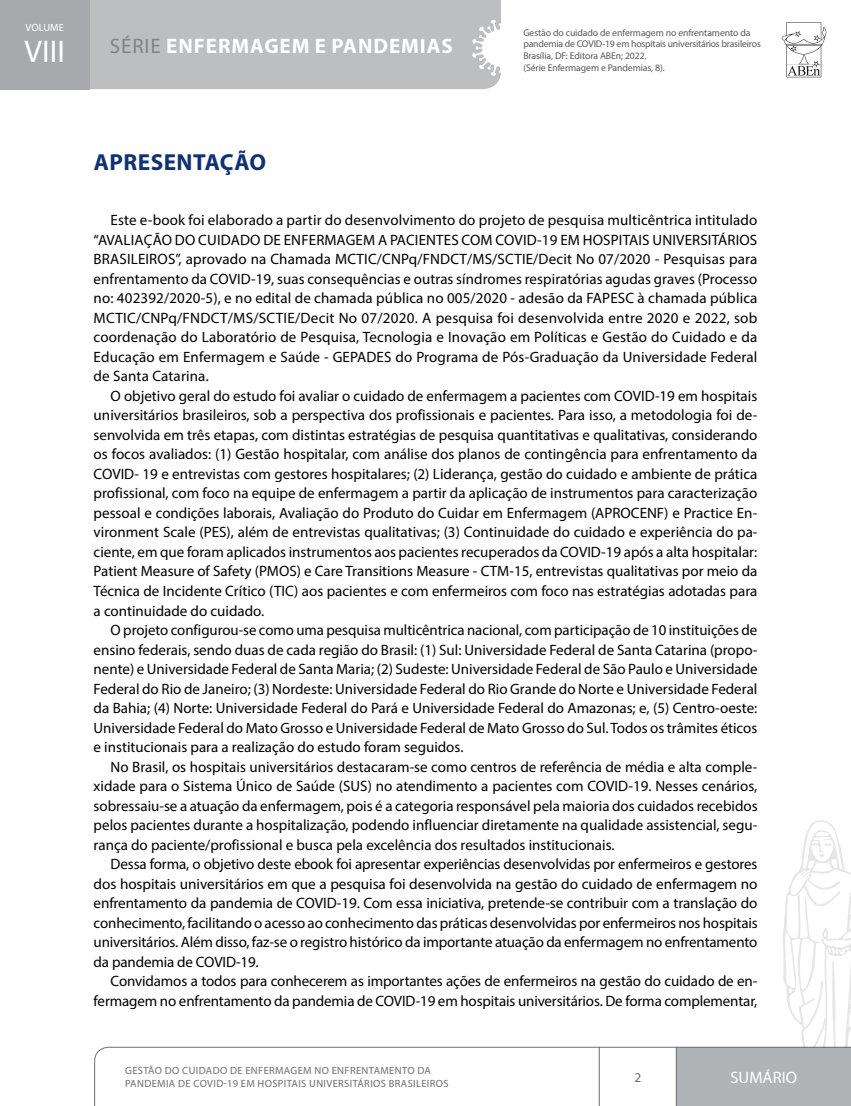
<style>
.page{position:relative;width:851px;height:1106px;background:#fff}
.page>*{position:absolute;margin:0;border:0;box-sizing:border-box;transform-origin:0 0}
.t1{font:31.5px "Myriad Pro";color:#fff}
.t2{font:700 23.25px "Myriad Pro";letter-spacing:.02em;color:#0e3178}
.t3{font:700 21px "Myriad Pro";letter-spacing:.045em;color:#fff}
.t4{font:16.5px "Myriad Pro";letter-spacing:.005em;color:#fff}
.t5{font:15px/19.5px "Myriad Pro";letter-spacing:-.01em;color:#000;text-align:justify}
.t6{font:13.5px "Myriad Pro";color:#6d6e71}
.t7{font:10.5px/12.6px "Myriad Pro";letter-spacing:.035em;color:#6d6e71}
.t8{font:10.5px "Myriad Pro";letter-spacing:.005em;color:#fff}
.t9{font:9.75px/11.7px "Myriad Pro";letter-spacing:-.01em;color:#58595b}
.s1{font-weight:400;color:#808285}
</style>
<div class="page">
<svg style="left:94px;top:1046px;width:756px;height:60px"></svg>
<svg style="left:782px;top:820px;width:68px;height:227px"></svg>
<div style="left:89px;top:0;width:412px;height:89px;background:#bcbec0"></div>
<svg style="left:781px;top:22px;width:45px;height:55px"></svg>
<div style="left:0;top:0;width:89px;height:89px;background:#a7a9ac"></div>
<p class="t8" style="left:25px;top:21px;width:40px">VOLUME</p>
<h1 class="t1" style="left:24px;top:32px;width:42px">VIII</h1>
<h3 class="t3" style="left:110px;top:34px;width:344px"><span class="s1">SÉRIE</span> ENFERMAGEM E PANDEMIAS</h3>
<p class="t9" style="left:523px;top:26px;width:239px">Gestão do cuidado de enfermagem no enfrentamento da pandemia de COVID-19 em hospitais universitários brasileiros Brasília, DF: Editora ABEn; 2022.<br>(Série Enfermagem e Pandemias, 8).</p>
<h2 class="t2" style="left:94px;top:149px;width:174px">APRESENTAÇÃO</h2>
<p class="t5" style="left:94px;top:210px;width:665px;text-indent:17px">Este e-book foi elaborado a partir do desenvolvimento do projeto de pesquisa multicêntrica intitulado “AVALIAÇÃO DO CUIDADO DE ENFERMAGEM A PACIENTES COM COVID-19 EM HOSPITAIS UNIVERSITÁRIOS BRASILEIROS”, aprovado na Chamada MCTIC/CNPq/FNDCT/MS/SCTIE/Decit No 07/2020 - Pesquisas para enfrentamento da COVID-19, suas consequências e outras síndromes respiratórias agudas graves (Processo no: 402392/2020-5), e no edital de chamada pública no 005/2020 - adesão da FAPESC à chamada pública MCTIC/CNPq/FNDCT/MS/SCTIE/Decit No 07/2020. A pesquisa foi desenvolvida entre 2020 e 2022, sob coordenação do Laboratório de Pesquisa, Tecnologia e Inovação em Políticas e Gestão do Cuidado e da Educação em Enfermagem e Saúde - GEPADES do Programa de Pós-Graduação da Universidade Federal de Santa Catarina.</p>
<p class="t5" style="left:94px;top:386px;width:665px;text-indent:17px">O objetivo geral do estudo foi avaliar o cuidado de enfermagem a pacientes com COVID-19 em hospitais universitários brasileiros, sob a perspectiva dos profissionais e pacientes. Para isso, a metodologia foi de&shy;senvolvida em três etapas, com distintas estratégias de pesquisa quantitativas e qualitativas, considerando os focos avaliados: (1) Gestão hospitalar, com análise dos planos de contingência para enfrentamento da COVID- 19 e entrevistas com gestores hospitalares; (2) Liderança, gestão do cuidado e ambiente de prática profissional, com foco na equipe de enfermagem a partir da aplicação de instrumentos para caracterização pessoal e condições laborais, Avaliação do Produto do Cuidar em Enfermagem (APROCENF) e Practice En&shy;vironment Scale (PES), além de entrevistas qualitativas; (3) Continuidade do cuidado e experiência do pa&shy;ciente, em que foram aplicados instrumentos aos pacientes recuperados da COVID-19 após a alta hospitalar:<br>Patient Measure of Safety (PMOS) e Care Transitions Measure - CTM-15, entrevistas qualitativas por meio da Técnica de Incidente Crítico (TIC) aos pacientes e com enfermeiros com foco nas estratégias adotadas para a continuidade do cuidado.</p>
<p class="t5" style="left:94px;top:620px;width:665px;text-indent:17px">O projeto configurou-se como uma pesquisa multicêntrica nacional, com participação de 10 instituições de ensino federais, sendo duas de cada região do Brasil: (1) Sul: Universidade Federal de Santa Catarina (propo&shy;nente) e Universidade Federal de Santa Maria; (2) Sudeste: Universidade Federal de São Paulo e Universidade Federal do Rio de Janeiro; (3) Nordeste: Universidade Federal do Rio Grande do Norte e Universidade Federal da Bahia; (4) Norte: Universidade Federal do Pará e Universidade Federal do Amazonas; e, (5) Centro-oeste:<br>Universidade Federal do Mato Grosso e Universidade Federal de Mato Grosso do Sul. Todos os trâmites éticos e institucionais para a realização do estudo foram seguidos.</p>
<p class="t5" style="left:94px;top:756px;width:665px;text-indent:17px">No Brasil, os hospitais universitários destacaram-se como centros de referência de média e alta comple&shy;xidade para o Sistema Único de Saúde (SUS) no atendimento a pacientes com COVID-19. Nesses cenários, sobressaiu-se a atuação da enfermagem, pois é a categoria responsável pela maioria dos cuidados recebidos pelos pacientes durante a hospitalização, podendo influenciar diretamente na qualidade assistencial, segu&shy;rança do paciente/profissional e busca pela excelência dos resultados institucionais.</p>
<p class="t5" style="left:94px;top:854px;width:665px;text-indent:17px">Dessa forma, o objetivo deste ebook foi apresentar experiências desenvolvidas por enfermeiros e gestores dos hospitais universitários em que a pesquisa foi desenvolvida na gestão do cuidado de enfermagem no enfrentamento da pandemia de COVID-19. Com essa iniciativa, pretende-se contribuir com a translação do conhecimento, facilitando o acesso ao conhecimento das práticas desenvolvidas por enfermeiros nos hospitais universitários. Além disso, faz-se o registro histórico da importante atuação da enfermagem no enfrentamento da pandemia de COVID-19.</p>
<p class="t5" style="left:94px;top:971px;width:665px;text-align:right">Convidamos a todos para conhecerem as importantes ações de enfermeiros na gestão do cuidado de en&shy;fermagem no enfrentamento da pandemia de COVID-19 em hospitais universitários. De forma complementar,</p>
<p class="t7" style="left:125px;top:1064px;width:325px">GESTÃO DO CUIDADO DE ENFERMAGEM NO ENFRENTAMENTO DA<br>PANDEMIA DE COVID-19 EM HOSPITAIS UNIVERSITÁRIOS BRASILEIROS</p>
<p class="t4" style="left:730px;top:1067px;width:68px">SUMÁRIO</p>
<p class="t6" style="left:634px;top:1068px;width:8px">2</p>
</div>
